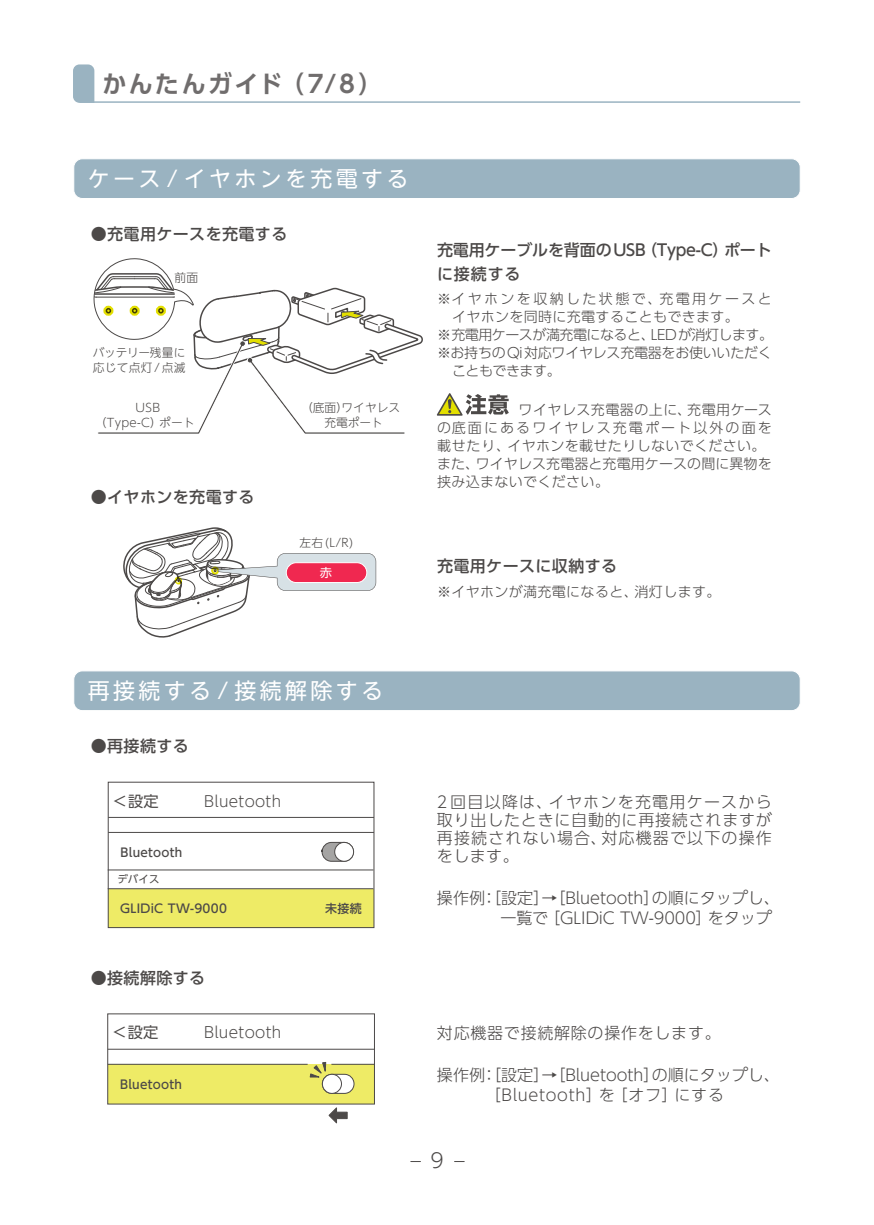
<style>
.page{position:relative;width:874px;height:1225px;background:#fff}
.page>*{position:absolute;margin:0;border:0;box-sizing:border-box;transform-origin:0 0}
.t1{font:700 24px "UD Shin Go Pro De";letter-spacing:.095em;color:#706d6d}
.t2{font:22px "UD Shin Go NT Pr 6 N";letter-spacing:.15em;color:#fff}
.t3{font:300 20px "UD Shin Go Pro";color:#4c4948}
.t4{font:300 16px/20px "UD Shin Go Pro";color:#4c4948}
.t5{font:300 16px/18px "UD Shin Go Pro";letter-spacing:.045em;color:#4c4948;text-align:justify}
.t6{font:500 16px "UD Shin Go Pro";letter-spacing:.025em;color:#4c4948}
.t7{font:500 16px/24px "UD Shin Go Pro";letter-spacing:-.01em;color:#4c4948}
.t8{font:300 15.2px "UD Shin Go Pro";letter-spacing:.025em;color:#4c4948}
.t9{font:15.2px "UD Shin Go Pro";color:#4c4948}
.t10{font:300 14px/18px "UD Shin Go Pro";letter-spacing:.025em;color:#4c4948}
.t11{font:300 14px "UD Shin Go Pro";letter-spacing:-.035em;color:#4c4948}
.t12{font:300 14px "UD Shin Go Pro";letter-spacing:-.02em;color:#4c4948}
.t13{font:300 14px "UD Shin Go Pro";letter-spacing:.17em;color:#4c4948}
.t14{font:500 12px "UD Shin Go Pro";letter-spacing:.025em;color:#4c4948}
.t15{font:12px "UD Shin Go Pro";color:#fff}
.t16{font:300 11.6px/15.2px "UD Shin Go NT Pro";letter-spacing:.025em;color:#4c4948}
.t17{font:300 11.6px/15.2px "UD Shin Go NT Pro";color:#4c4948;text-align:center}
.t18{font:10.4px "UD Shin Go Pro";color:#4c4948}
</style>
<div class="page">
<div style="left:74px;top:159px;width:725px;height:39px;background:#9ab3c1;border-radius:9px"></div>
<div style="left:73px;top:158px;width:727px;height:41px;border:1px solid #fff;border-radius:9px"></div>
<svg style="left:73px;top:64px;width:22px;height:39px"></svg>
<hr style="left:79px;top:101px;width:720px;height:2px;background:#9ab3c1">
<div style="left:74px;top:671px;width:725px;height:39px;background:#9ab3c1;border-radius:9px"></div>
<div style="left:73px;top:670px;width:727px;height:41px;border:1px solid #fff;border-radius:9px"></div>
<svg style="left:123px;top:527px;width:253px;height:111px"></svg>
<div style="left:286px;top:563px;width:80px;height:19px;background:#f02850;border-radius:10px"></div>
<div style="left:286px;top:562px;width:81px;height:21px;border:1px solid #fff;border-radius:10px"></div>
<div style="left:108px;top:888px;width:266px;height:39px;background:#eeeb66"></div>
<div style="left:108px;top:781px;width:266px;height:147px;border:1px solid #4c4948"></div>
<hr style="left:108px;top:817px;width:266px;height:1px;background:#4c4948">
<hr style="left:108px;top:832px;width:266px;height:1px;background:#4c4948">
<svg style="left:321px;top:842px;width:33px;height:19px"></svg>
<div style="left:334px;top:842px;width:19px;height:19px;background:#fff;border-radius:50%"></div>
<div style="left:334px;top:842px;width:19px;height:19px;border:1px solid #4c4948;border-radius:50%"></div>
<hr style="left:108px;top:888px;width:265px;height:1px;background:#4c4948">
<hr style="left:108px;top:869px;width:265px;height:1px;background:#4c4948">
<div style="left:108px;top:1064px;width:266px;height:40px;background:#eeeb66"></div>
<hr style="left:108px;top:1049px;width:266px;height:1px;background:#4c4948">
<hr style="left:108px;top:1064px;width:199px;height:1px;background:#4c4948">
<hr style="left:331px;top:1064px;width:43px;height:1px;background:#4c4948">
<div style="left:322px;top:1074px;width:32px;height:19px;background:#fff;border-radius:10px"></div>
<div style="left:322px;top:1074px;width:32px;height:19px;border:1px solid #4c4948;border-radius:10px"></div>
<div style="left:322px;top:1074px;width:19px;height:19px;background:#fff;border-radius:50%"></div>
<div style="left:322px;top:1074px;width:19px;height:19px;border:1px solid #4c4948;border-radius:50%"></div>
<svg style="left:309px;top:1062px;width:17px;height:15px"></svg>
<svg style="left:328px;top:1107px;width:19px;height:17px"></svg>
<svg style="left:436px;top:393px;width:72px;height:23px"></svg>
<svg style="left:93px;top:258px;width:330px;height:176px"></svg>
<h1 class="t1" style="left:102px;top:64px;width:281px">かんたんガイド（7/8）</h1>
<h2 class="t2" style="left:88px;top:161px;width:322px">ケース /イヤホンを充電する</h2>
<p class="t6" style="left:91px;top:221px;width:198px">●充電用ケースを充電する</p>
<p class="t16" style="left:174px;top:270px;width:25px">前面</p>
<p class="t16" style="left:93px;top:345px;width:94px">バッテリー残量に応じて点灯/点滅</p>
<p class="t16" style="left:95px;top:399px;width:101px;text-align:center">USB<br>（Type-C）ポート</p>
<p class="t17" style="left:301px;top:399px;width:100px">（底面）ワイヤレス充電ポート</p>
<p class="t6" style="left:91px;top:484px;width:165px">●イヤホンを充電する</p>
<p class="t16" style="left:299px;top:535px;width:55px">左右(L/R)</p>
<p class="t15" style="left:320px;top:563px;width:14px">赤</p>
<p class="t7" style="left:437px;top:237px;width:336px">充電用ケーブルを背面のUSB（Type-C）ポートに接続する</p>
<p class="t13" style="left:437px;top:287px;width:336px">※イヤホンを収納した状態で、充電用ケースと</p>
<p class="t10" style="left:452px;top:307px;width:288px">イヤホンを同時に充電することもできます。</p>
<p class="t11" style="left:437px;top:323px;width:337px">※充電用ケースが満充電になると、LEDが消灯します。</p>
<p class="t12" style="left:437px;top:341px;width:336px">※お持ちのQi対応ワイヤレス充電器をお使いいただく</p>
<p class="t11" style="left:452px;top:359px;width:110px">こともできます。</p>
<p class="t10" style="left:437px;top:400px;width:336px;text-indent:81px">ワイヤレス充電器の上に、充電用ケースの底面にあるワイヤレス充電ポート以外の面を載せたり、イヤホンを載せたりしないでください。また、ワイヤレス充電器と充電用ケースの間に異物を挟み込まないでください。</p>
<p class="t6" style="left:437px;top:553px;width:181px">充電用ケースに収納する</p>
<p class="t10" style="left:437px;top:581px;width:285px">※イヤホンが満充電になると、消灯します。</p>
<h2 class="t2" style="left:88px;top:673px;width:296px">再接続する /接続解除する</h2>
<p class="t6" style="left:91px;top:733px;width:100px">●再接続する</p>
<p class="t9" style="left:113px;top:788px;width:47px">&lt;設定</p>
<p class="t14" style="left:120px;top:843px;width:63px">Bluetooth</p>
<p class="t8" style="left:204px;top:788px;width:78px">Bluetooth</p>
<p class="t18" style="left:117px;top:871px;width:44px">デバイス</p>
<p class="t14" style="left:120px;top:899px;width:108px">GLIDiC TW-9000</p>
<p class="t14" style="left:325px;top:899px;width:38px">未接続</p>
<p class="t6" style="left:91px;top:964px;width:116px">●接続解除する</p>
<p class="t9" style="left:113px;top:1020px;width:47px">&lt;設定</p>
<p class="t14" style="left:120px;top:1074px;width:63px">Bluetooth</p>
<p class="t8" style="left:204px;top:1020px;width:79px">Bluetooth</p>
<p class="t5" style="left:437px;top:792px;width:336px">2回目以降は、イヤホンを充電用ケースから取り出したときに自動的に再接続されますが再接続されない場合、対応機器で以下の操作をします。</p>
<p class="t4" style="left:437px;top:887px;width:344px">操作例：［設定］→［Bluetooth］の順にタップし、　　　　一覧で［GLIDiC TW-9000］をタップ</p>
<p class="t5" style="left:437px;top:1023px;width:285px">対応機器で接続解除の操作をします。</p>
<p class="t4" style="left:437px;top:1064px;width:344px">操作例：［設定］→［Bluetooth］の順にタップし、　　　 ［Bluetooth］を［オフ］にする</p>
<h3 class="t3" style="left:430px;top:1144px;width:15px">9</h3>
</div>
